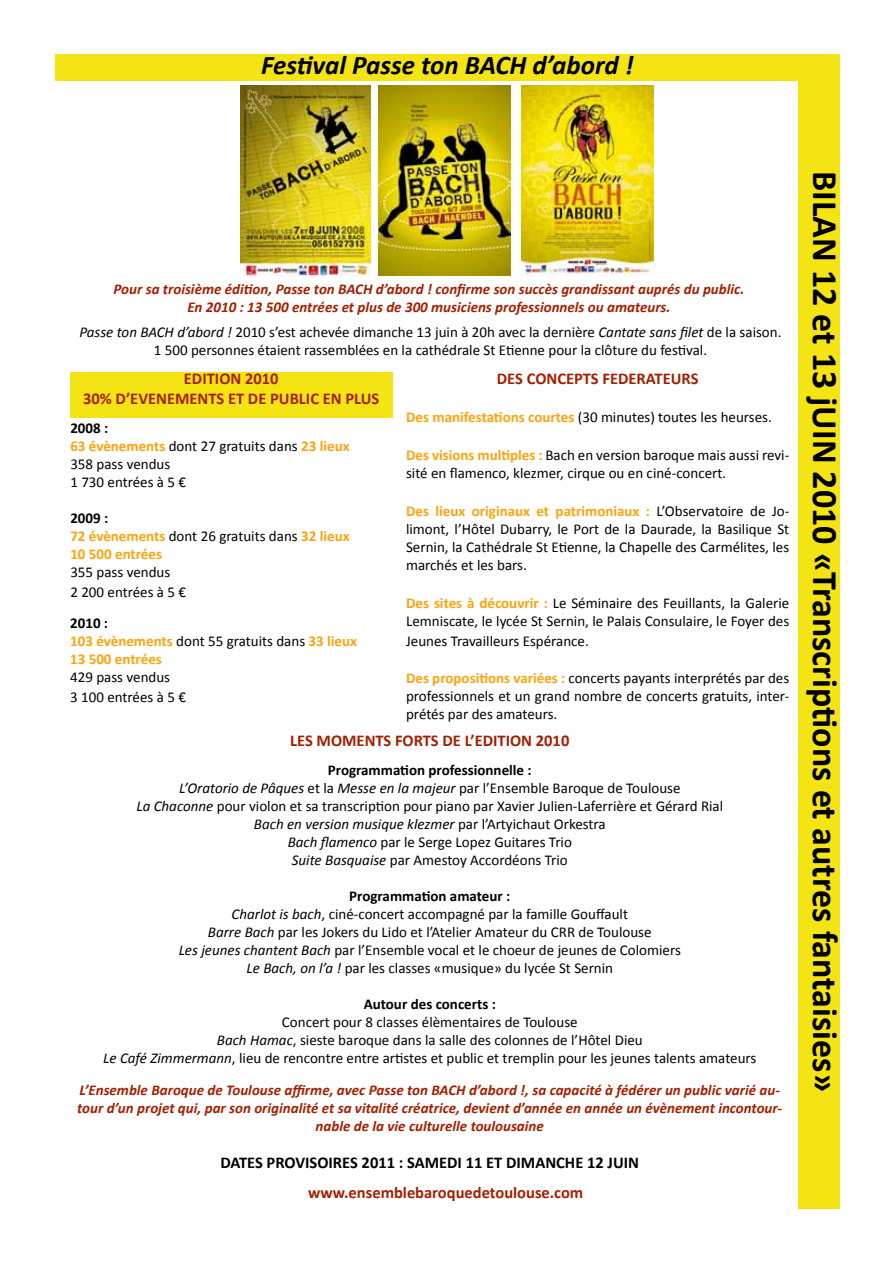
<style>
.page{position:relative;width:893px;height:1263px;background:#fff}
.page>*{position:absolute;margin:0;border:0;box-sizing:border-box;transform-origin:0 0}
.t1{font:700 36px "Calibri";color:#000}
.t2{font:italic 700 27px "Calibri";color:#000}
.t3{font:700 16.5px/19.8px "Calibri";color:#a41f00;text-align:center}
.t4{font:700 16.5px "Calibri";color:#000}
.t5{font:15px/18px "Calibri";color:#000}
.t6{font:italic 700 15px/18px "Calibri";color:#a41f00;text-align:center}
.t7{font:700 15px/18px "Calibri";color:#fda30d}
.t8{font:700 15px "Calibri";color:#000}
.s1{font-style:italic}
.s2{font-weight:700;color:#fda30d}
.s3{font-weight:700}
.s4{color:#000}
.s5{font-weight:400;color:#000}
</style>
<div class="page">
<div style="left:55px;top:54px;width:785px;height:26px;background:#f5e413"></div>
<div style="left:799px;top:54px;width:41px;height:1155px;background:#f5e413"></div>
<img style="left:241px;top:85px;width:129px;height:191px">
<div style="left:70px;top:372px;width:322px;height:45px;background:#f5e413"></div>
<img style="left:378px;top:85px;width:133px;height:191px">
<img style="left:521px;top:85px;width:133px;height:191px">
<h2 class="t2" style="left:261px;top:48px;width:374px">Festival Passe ton BACH d’abord !</h2>
<p class="t6" style="left:114px;top:280px;width:632px">Pour sa troisième édition, Passe ton BACH d’abord ! confirme son succès grandissant auprés du public.<br>En 2010 : 13 500 entrées et plus de 300 musiciens professionnels ou amateurs.</p>
<p class="t5" style="left:79px;top:323px;width:704px;text-align:center"><span class="s1">Passe ton BACH d’abord !</span> 2010 s’est achevée dimanche 13 juin à 20h avec la dernière <span class="s1">Cantate sans filet</span> de la saison.<br>1 500 personnes étaient rassemblées en la cathédrale St Etienne pour la clôture du festival.</p>
<p class="t3" style="left:83px;top:369px;width:298px">EDITION 2010<br>30% D’EVENEMENTS ET DE PUBLIC EN PLUS</p>
<p class="t3" style="left:497px;top:369px;width:203px">DES CONCEPTS FEDERATEURS</p>
<p class="t5" style="left:406px;top:408px;width:367px"><span class="s2">Des manifestations courtes</span> (30 minutes) toutes les heurses.</p>
<p class="t5" style="left:406px;top:446px;width:385px"><span class="s2">Des visions multiples :</span> Bach en version baroque mais aussi revi&shy;sité en flamenco, klezmer, cirque ou en ciné-concert.</p>
<p class="t5" style="left:406px;top:502px;width:385px;text-align:justify"><span class="s2">Des lieux originaux et patrimoniaux :</span> L’Observatoire de Jo&shy;limont, l’Hôtel Dubarry, le Port de la Daurade, la Basilique St Sernin, la Cathédrale St Etienne, la Chapelle des Carmélites, les marchés et les bars.</p>
<p class="t5" style="left:406px;top:594px;width:385px"><span class="s2">Des sites à découvrir :</span> Le Séminaire des Feuillants, la Galerie<br>Lemniscate, le lycée St Sernin, le Palais Consulaire, le Foyer des</p>
<p class="t5" style="left:406px;top:632px;width:184px">Jeunes Travailleurs Espérance.</p>
<p class="t5" style="left:406px;top:669px;width:385px;text-align:justify"><span class="s2">Des propositions variées :</span> concerts payants interprétés par des professionnels et un grand nombre de concerts gratuits, inter&shy;prétés par des amateurs.</p>
<p class="t3" style="left:290px;top:730px;width:281px">LES MOMENTS FORTS DE L’EDITION 2010</p>
<p class="t5" style="left:136px;top:761px;width:588px;text-align:center"><span class="s3">Programmation professionnelle :<br></span><span class="s1">L’Oratorio de Pâques</span> et la <span class="s1">Messe en la majeur</span> par l’Ensemble Baroque de Toulouse<br><span class="s1">La Chaconne</span> pour violon et sa transcription pour piano par Xavier Julien-Laferrière et Gérard Rial <span class="s1">Bach en version musique klezmer</span> par l’Artyichaut Orkestra<br><span class="s1">Bach flamenco</span> par le Serge Lopez Guitares Trio<br><span class="s1">Suite Basquaise</span> par Amestoy Accordéons Trio</p>
<p class="t5" style="left:179px;top:887px;width:504px;text-align:center"><span class="s3">Programmation amateur :<br></span><span class="s1">Charlot is bach</span>, ciné-concert accompagné par la famille Gouffault<br><span class="s1">Barre Bach</span> par les Jokers du Lido et l’Atelier Amateur du CRR de Toulouse<br><span class="s1">Les jeunes chantent Bach</span> par l’Ensemble vocal et le choeur de jeunes de Colomiers <span class="s1">Le Bach, on l’a !</span> par les classes «musique» du lycée St Sernin</p>
<p class="t8" style="left:364px;top:994px;width:134px">Autour des concerts :</p>
<p class="t5" style="left:103px;top:1013px;width:655px;text-align:center">Concert pour 8 classes élèmentaires de Toulouse<br><span class="s1">Bach Hamac</span>, sieste baroque dans la salle des colonnes de l’Hôtel Dieu<br><span class="s1">Le Café Zimmermann</span>, lieu de rencontre entre artistes et public et tremplin pour les jeunes talents amateurs</p>
<p class="t6" style="left:77px;top:1081px;width:706px">L’Ensemble Baroque de Toulouse affirme, avec Passe ton BACH d’abord !, sa capacité à fédérer un public varié au&shy;tour d’un projet qui, par son originalité et sa vitalité créatrice, devient d’année en année un évènement incontour&shy;nable de la vie culturelle toulousaine</p>
<p class="t4" style="left:220px;top:1152px;width:420px">DATES PROVISOIRES 2011 : SAMEDI 11 ET DIMANCHE 12 JUIN</p>
<p class="t3" style="left:308px;top:1182px;width:277px">www.ensemblebaroquedetoulouse.com</p>
<p class="t5" style="left:70px;top:419px;width:281px"><span class="s3">2008 :<br></span><span class="s2">63 évènements</span> dont 27 gratuits dans <span class="s2">23 lieux<br></span>358 pass vendus<br>1 730 entrées à 5 €</p>
<p class="t7" style="left:70px;top:509px;width:281px"><span class="s4">2009 :<br></span>72 évènements <span class="s5">dont 26 gratuits dans</span> 32 lieux<br>10 500 entrées</p>
<p class="t5" style="left:70px;top:562px;width:117px;line-height:19.8px">355 pass vendus<br>2 200 entrées à 5 €</p>
<p class="t7" style="left:70px;top:614px;width:288px"><span class="s4">2010 :<br></span>103 évènements <span class="s5">dont 55 gratuits dans</span> 33 lieux<br>13 500 entrées</p>
<p class="t5" style="left:70px;top:667px;width:117px;line-height:19.8px">429 pass vendus<br>3 100 entrées à 5 €</p>
<h1 class="t1" style="left:848px;top:171px;width:923px;rotate:90deg">BILAN 12 et 13 jUIN 2010 «Transcriptions et autres fantaisies»</h1>
</div>
